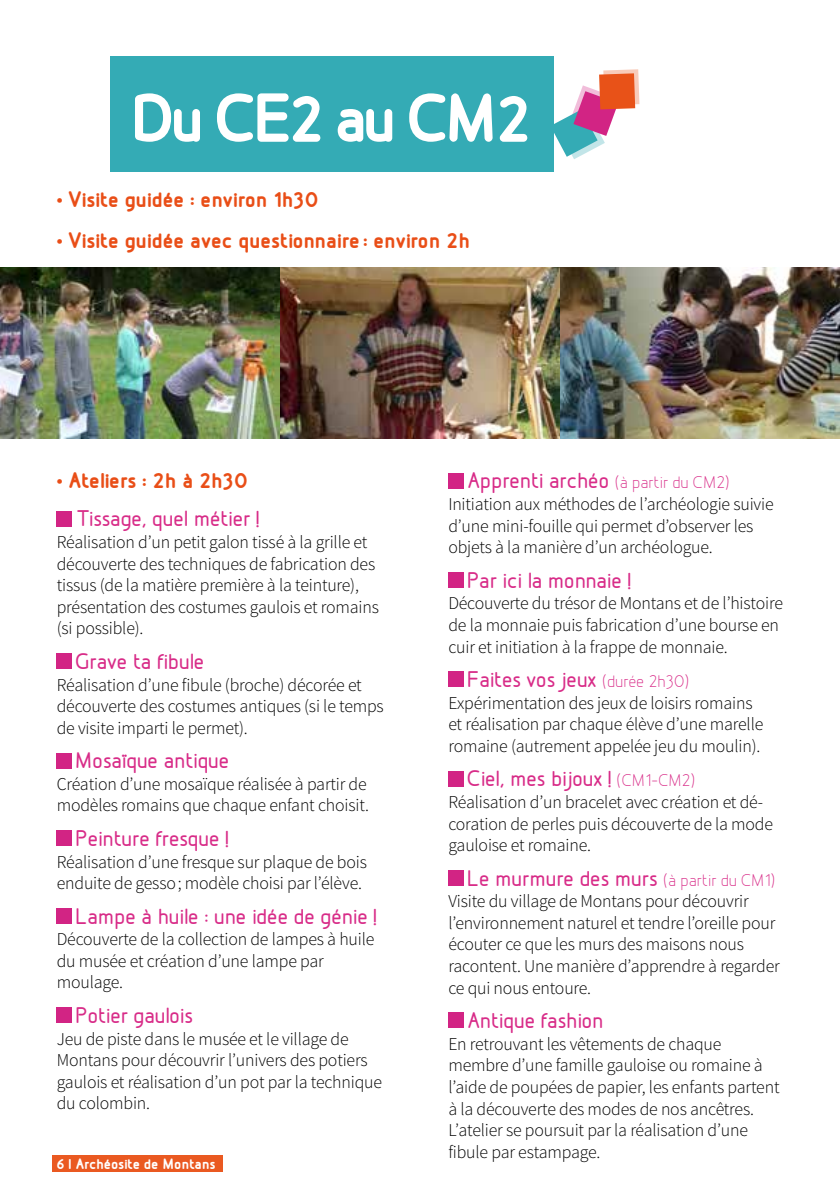
<style>
.page{position:relative;width:840px;height:1191px;background:#fff}
.page>*{position:absolute;margin:0;border:0;box-sizing:border-box;transform-origin:0 0}
.t1{font:700 73.2px "Designio";letter-spacing:-.06em;color:#fff}
.t2{font:500 24px "Designio";letter-spacing:-.01em;color:#d82c88}
.t3{font:700 24px "Designio";color:#e94e17}
.t4{font:300 18px/21.6px "Source Sans Pro";letter-spacing:-.01em;color:#000}
.t5{font:700 16px "Designio";color:#fff}
.s1{font-weight:400;font-size:18px}
</style>
<div class="page">
<div style="left:110px;top:57px;width:443px;height:115px;background:#34abb5"></div>
<svg style="left:553px;top:69px;width:86px;height:90px"></svg>
<div style="left:57px;top:511px;width:15px;height:15px;background:#d22484"></div>
<div style="left:57px;top:653px;width:15px;height:16px;background:#d22484"></div>
<div style="left:57px;top:753px;width:15px;height:15px;background:#d22484"></div>
<div style="left:57px;top:830px;width:15px;height:16px;background:#d22484"></div>
<div style="left:57px;top:908px;width:15px;height:15px;background:#d22484"></div>
<div style="left:57px;top:1007px;width:15px;height:16px;background:#d22484"></div>
<div style="left:448px;top:473px;width:15px;height:15px;background:#d22484"></div>
<div style="left:448px;top:572px;width:15px;height:15px;background:#d22484"></div>
<div style="left:448px;top:671px;width:15px;height:16px;background:#d22484"></div>
<div style="left:448px;top:771px;width:15px;height:15px;background:#d22484"></div>
<div style="left:448px;top:870px;width:15px;height:15px;background:#d22484"></div>
<div style="left:448px;top:1012px;width:15px;height:16px;background:#d22484"></div>
<hr style="left:839px;top:969px;width:1px;height:222px;background:#f6f6f6">
<img style="left:0;top:267px;width:839px;height:172px">
<div style="left:52px;top:1155px;width:171px;height:16px;background:#ea5921"></div>
<h1 class="t1" style="left:131px;top:79px;width:403px">Du CE2 au CM2</h1>
<h2 class="t3" style="left:57px;top:187px;width:264px">• Visite guidée : environ 1h30</h2>
<h2 class="t3" style="left:57px;top:227px;width:415px">• Visite guidée avec questionnaire : environ 2h</h2>
<h2 class="t3" style="left:57px;top:467px;width:193px">• Ateliers : 2h à 2h30</h2>
<h2 class="t2" style="left:78px;top:506px;width:183px">Tissage, quel métier !</h2>
<p class="t4" style="left:57px;top:531px;width:323px">Réalisation d’un petit galon tissé à la grille et découverte des techniques de fabrication des tissus (de la matière première à la teinture), présentation des costumes gaulois et romains (si possible).</p>
<h2 class="t2" style="left:75px;top:649px;width:131px">Grave ta fibule</h2>
<p class="t4" style="left:57px;top:674px;width:328px">Réalisation d’une fibule (broche) décorée et découverte des costumes antiques (si le temps de visite imparti le permet).</p>
<h2 class="t2" style="left:75px;top:748px;width:156px">Mosaïque antique</h2>
<p class="t4" style="left:57px;top:773px;width:313px">Création d’une mosaïque réalisée à partir de modèles romains que chaque enfant choisit.</p>
<h2 class="t2" style="left:75px;top:826px;width:155px">Peinture fresque !</h2>
<p class="t4" style="left:57px;top:851px;width:311px">Réalisation d’une fresque sur plaque de bois enduite de gesso; modèle choisi par l’élève.</p>
<h2 class="t2" style="left:75px;top:903px;width:303px">Lampe à huile : une idée de génie !</h2>
<p class="t4" style="left:57px;top:928px;width:319px">Découverte de la collection de lampes à huile du musée et création d’une lampe par moulage.</p>
<h2 class="t2" style="left:75px;top:1003px;width:119px">Potier gaulois</h2>
<p class="t4" style="left:57px;top:1027px;width:326px">Jeu de piste dans le musée et le village de Montans pour découvrir l’univers des potiers gaulois et réalisation d’un pot par la technique du colombin.</p>
<p class="t5" style="left:57px;top:1154px;width:160px">6 | Archéosite de Montans</p>
<h2 class="t2" style="left:466px;top:468px;width:264px">Apprenti archéo <span class="s1">(à partir du CM2)</span></h2>
<p class="t4" style="left:448px;top:493px;width:326px">Initiation aux méthodes de l’archéologie suivie d’une mini-fouille qui permet d’observer les objets à la manière d’un archéologue.</p>
<h2 class="t2" style="left:466px;top:567px;width:165px">Par ici la monnaie !</h2>
<p class="t4" style="left:448px;top:592px;width:336px">Découverte du trésor de Montans et de l’histoire de la monnaie puis fabrication d’une bourse en cuir et initiation à la frappe de monnaie.</p>
<h2 class="t2" style="left:466px;top:667px;width:224px">Faites vos jeux <span class="s1">(durée 2h30)</span></h2>
<p class="t4" style="left:448px;top:692px;width:316px">Expérimentation des jeux de loisirs romains et réalisation par chaque élève d’une marelle romaine (autrement appelée jeu du moulin).</p>
<h2 class="t2" style="left:466px;top:766px;width:230px">Ciel, mes bijoux ! <span class="s1">(CM1-CM2)</span></h2>
<p class="t4" style="left:448px;top:791px;width:326px">Réalisation d’un bracelet avec création et dé&shy;coration de perles puis découverte de la mode gauloise et romaine.</p>
<h2 class="t2" style="left:466px;top:865px;width:309px">Le murmure des murs <span class="s1">(à partir du CM1)</span></h2>
<p class="t4" style="left:448px;top:890px;width:333px">Visite du village de Montans pour découvrir l’environnement naturel et tendre l’oreille pour écouter ce que les murs des maisons nous racontent. Une manière d’apprendre à regarder ce qui nous entoure.</p>
<h2 class="t2" style="left:466px;top:1008px;width:138px">Antique fashion</h2>
<p class="t4" style="left:448px;top:1033px;width:332px">En retrouvant les vêtements de chaque membre d’une famille gauloise ou romaine à l’aide de poupées de papier, les enfants partent à la découverte des modes de nos ancêtres.<br>L’atelier se poursuit par la réalisation d’une fibule par estampage.</p>
</div>
